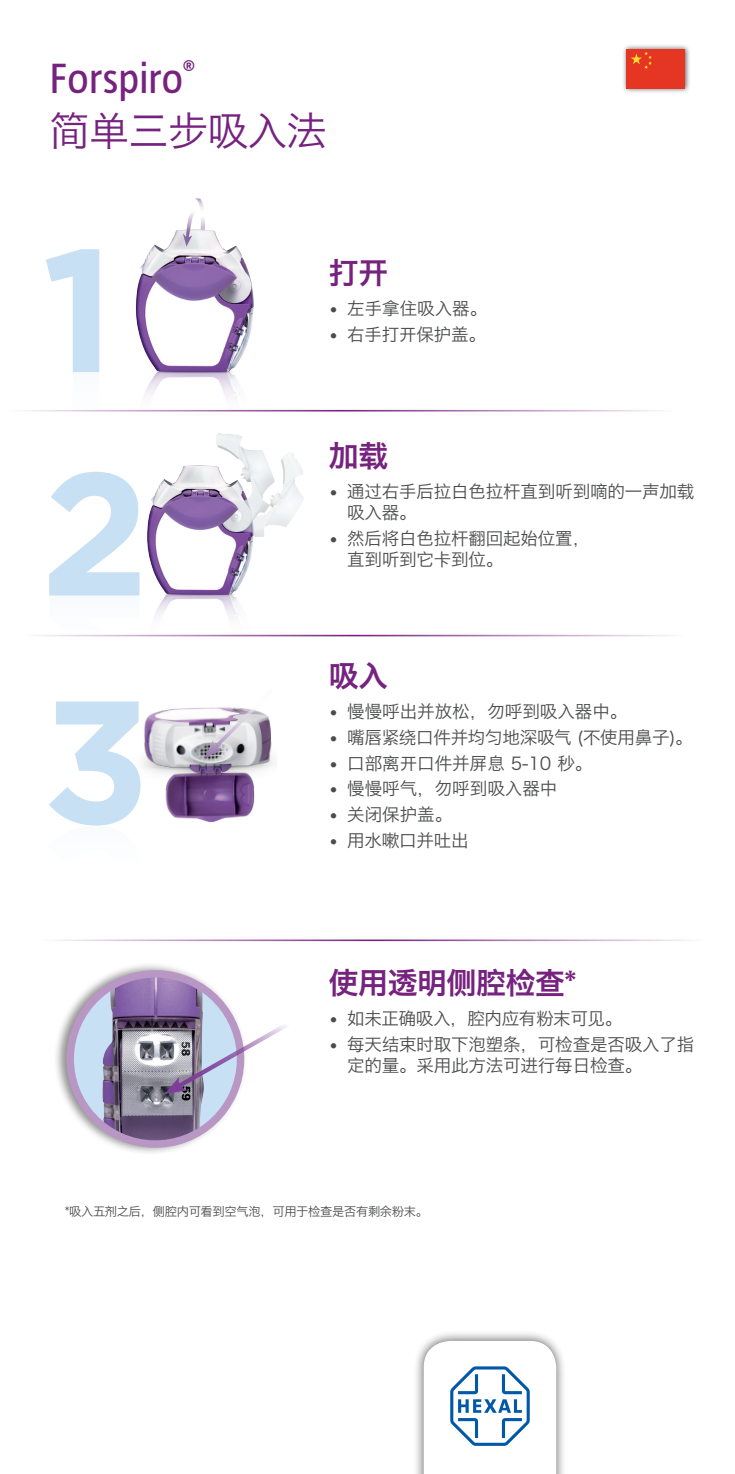
<style>
.page{position:relative;width:735px;height:1474px;background:#fff}
.page>*{position:absolute;margin:0;border:0;box-sizing:border-box;transform-origin:0 0}
.t1{font:700 174.3px "Gotham";color:#c7e0f3}
.t2{font:43.4px "Taz Hexal";letter-spacing:-.005em;color:#76227f}
.t3{font:40.25px "Hiragino Sans GB W3";letter-spacing:-.02em;color:#76227f}
.t4{font:29.75px "Hiragino Sans GB W6";letter-spacing:-.01em;color:#76227f}
.t5{font:17.5px/21px "Hiragino Sans GB W3";letter-spacing:-.01em;color:#4b4c4d}
.t6{font:12.25px "Hiragino Sans GB W3";letter-spacing:-.025em;color:#4b4c4d}
.s1{font-family:"Taz Hexal"}
</style>
<div class="page">
<img style="left:135px;top:230px;width:133px;height:180px">
<svg style="left:183px;top:198px;width:24px;height:63px"></svg>
<img style="left:147px;top:433px;width:157px;height:185px">
<svg style="left:160px;top:433px;width:47px;height:39px"></svg>
<img style="left:143px;top:707px;width:131px;height:115px">
<svg style="left:204px;top:707px;width:70px;height:51px"></svg>
<svg style="left:56px;top:965px;width:231px;height:188px"></svg>
<hr style="left:41px;top:939px;width:664px;height:2px;background:#76227f">
<hr style="left:21px;top:634px;width:664px;height:2px;background:#76227f">
<hr style="left:10px;top:410px;width:664px;height:1px;background:#76227f">
<div style="left:413px;top:1330px;width:154px;height:143px;background:#231f20;opacity:.75"></div>
<svg style="left:423px;top:1340px;width:133px;height:133px"></svg>
<div style="left:620px;top:44px;width:70px;height:50px;background:#231f20;opacity:.75"></div>
<div style="left:626px;top:50px;width:59px;height:39px;background:#e53624"></div>
<svg style="left:631px;top:52px;width:20px;height:17px"></svg>
<h2 class="t2" style="left:50px;top:54px;width:147px">Forspiro<sup>®</sup></h2>
<h3 class="t3" style="left:50px;top:106px;width:278px">简单三步吸入法</h3>
<h1 class="t1" style="left:42px;top:210px;width:75px">1</h1>
<h3 class="t4" style="left:328px;top:253px;width:61px">打开</h3>
<p class="t5" style="left:328px;top:298px;width:160px"><span class="s1">•</span> 左手拿住吸入器。</p>
<p class="t5" style="left:328px;top:323px;width:159px"><span class="s1">•</span> 右手打开保护盖。</p>
<h1 class="t1" style="left:41px;top:433px;width:110px">2</h1>
<h1 class="t1" style="left:42px;top:661px;width:110px">3</h1>
<h3 class="t4" style="left:328px;top:436px;width:61px">加载</h3>
<p class="t5" style="left:347px;top:480px;width:348px;text-indent:-18px"><span class="s1">•</span> 通过右手后拉白色拉杆直到听到嘀的一声加载吸入器。</p>
<p class="t5" style="left:347px;top:527px;width:244px;text-indent:-18px"><span class="s1">•</span> 然后将白色拉杆翻回起始位置，直到听到它卡到位。</p>
<h3 class="t4" style="left:328px;top:656px;width:61px">吸入</h3>
<p class="t5" style="left:328px;top:700px;width:300px"><span class="s1">•</span> 慢慢呼出并放松，勿呼到吸入器中。</p>
<p class="t5" style="left:328px;top:726px;width:365px"><span class="s1">•</span> 嘴唇紧绕口件并均匀地深吸气 (不使用鼻子)。</p>
<p class="t5" style="left:328px;top:752px;width:265px"><span class="s1">•</span> 口部离开口件并屏息 5-10 秒。</p>
<p class="t5" style="left:328px;top:778px;width:230px"><span class="s1">•</span> 慢慢呼气，勿呼到吸入器中</p>
<p class="t5" style="left:328px;top:804px;width:125px"><span class="s1">•</span> 关闭保护盖。</p>
<p class="t5" style="left:328px;top:830px;width:141px"><span class="s1">•</span> 用水嗽口并吐出</p>
<h3 class="t4" style="left:328px;top:963px;width:248px">使用透明侧腔检查*</h3>
<p class="t5" style="left:328px;top:1007px;width:295px"><span class="s1">•</span> 如未正确吸入，腔内应有粉末可见。</p>
<p class="t5" style="left:347px;top:1033px;width:348px;text-indent:-18px"><span class="s1">•</span> 每天结束时取下泡塑条，可检查是否吸入了指定的量。采用此方法可进行每日检查。</p>
<p class="t6" style="left:65px;top:1203px;width:364px">*吸入五剂之后，侧腔内可看到空气泡，可用于检查是否有剩余粉末。</p>
</div>
